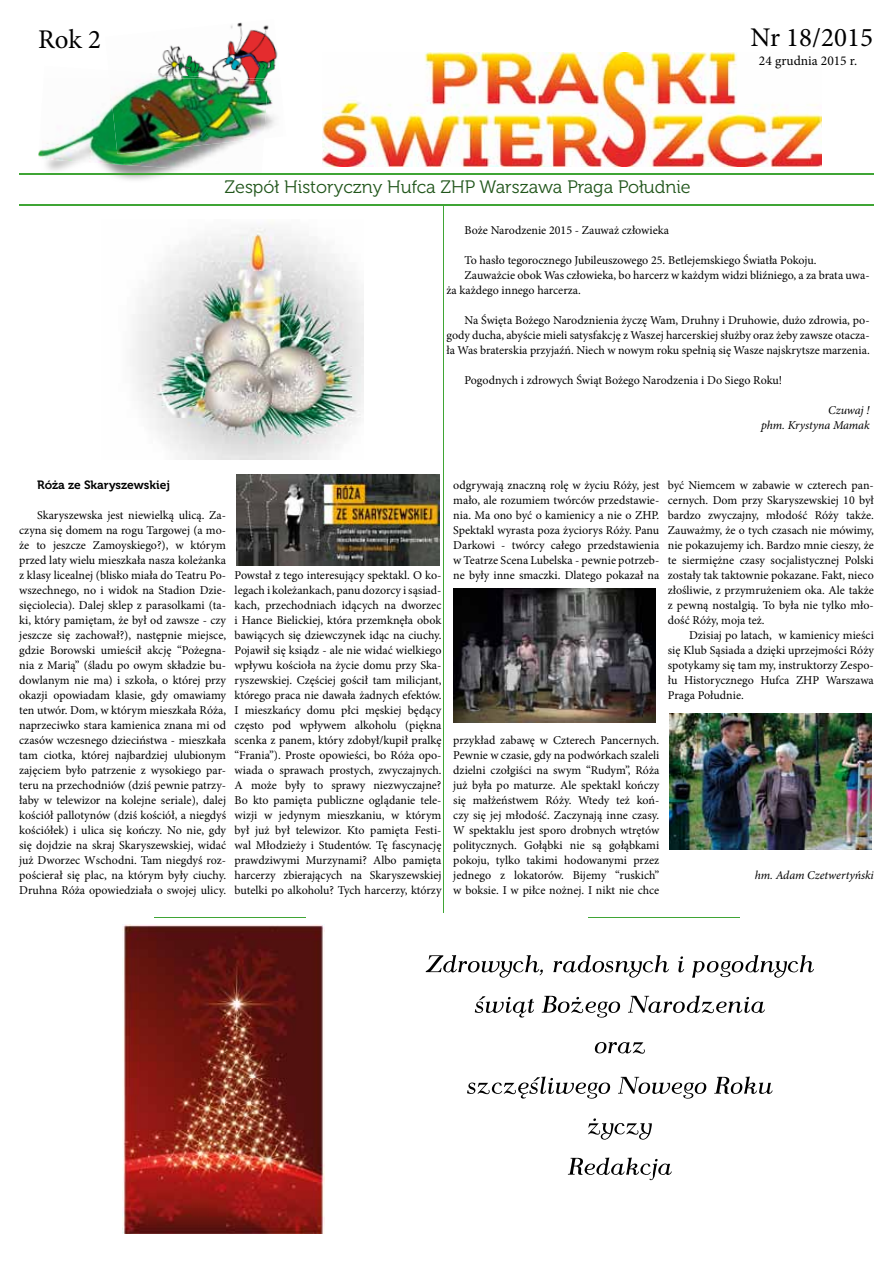
<style>
.page{position:relative;width:893px;height:1263px;background:#fff}
.page>*{position:absolute;margin:0;border:0;box-sizing:border-box;transform-origin:0 0}
.t1{font:27px "Minion Pro";color:#000}
.t2{font:18px "Museo 300";color:#21561b}
.t3{font:13.5px "Minion Pro";color:#000}
.t4{font:12px/15px "Minion Pro";color:#000;text-align:justify}
.t5{font:italic 12px/15px "Minion Pro";letter-spacing:-.005em;color:#000;text-align:right}
.t6{font:12px "Museo 700";color:#000}
</style>
<div class="page">
<img style="left:42px;top:102px;width:178px;height:71px">
<img style="left:105px;top:22px;width:173px;height:115px">
<img style="left:268px;top:78px;width:13px;height:59px">
<img style="left:109px;top:70px;width:114px;height:8px">
<img style="left:109px;top:78px;width:159px;height:76px">
<hr style="left:19px;top:173px;width:855px;height:2px;background:#3fa535">
<hr style="left:19px;top:205px;width:855px;height:1px;background:#3fa535">
<img style="left:322px;top:53px;width:499px;height:113px">
<hr style="left:444px;top:206px;width:1px;height:707px;background:#3fa535">
<hr style="left:588px;top:917px;width:151px;height:1px;background:#3fa535">
<hr style="left:155px;top:917px;width:151px;height:1px;background:#3fa535">
<img style="left:132px;top:224px;width:231px;height:235px">
<img style="left:453px;top:588px;width:202px;height:135px">
<img style="left:237px;top:474px;width:202px;height:91px">
<img style="left:670px;top:713px;width:202px;height:136px">
<img style="left:123px;top:924px;width:202px;height:309px">
<svg style="left:426px;top:955px;width:388px;height:23px"></svg>
<svg style="left:475px;top:995px;width:290px;height:22px"></svg>
<svg style="left:594px;top:1042px;width:51px;height:12px"></svg>
<svg style="left:467px;top:1076px;width:306px;height:22px"></svg>
<svg style="left:588px;top:1118px;width:64px;height:22px"></svg>
<svg style="left:568px;top:1157px;width:104px;height:23px"></svg>
<h1 class="t1" style="left:38px;top:21px;width:64px">Rok 2</h1>
<h1 class="t1" style="left:751px;top:19px;width:124px">Nr 18/2015</h1>
<p class="t3" style="left:759px;top:52px;width:100px">24 grudnia 2015 r.</p>
<h2 class="t2" style="left:225px;top:177px;width:467px">Zespół Historyczny Hufca ZHP Warszawa Praga Południe</h2>
<p class="t4" style="left:464px;top:223px;width:206px">Boże Narodzenie 2015 - Zauważ człowieka</p>
<p class="t4" style="left:464px;top:253px;width:353px">To hasło tegorocznego Jubileuszowego 25. Betlejemskiego Światła Pokoju.</p>
<p class="t4" style="left:464px;top:268px;width:407px">Zauważcie obok Was człowieka, bo harcerz w każdym widzi bliźniego, a za brata uwa-</p>
<p class="t4" style="left:446px;top:283px;width:136px">ża każdego innego harcerza.</p>
<p class="t4" style="left:446px;top:313px;width:425px;text-indent:18px">Na Święta Bożego Narodznienia życzę Wam, Druhny i Druhowie, dużo zdrowia, po&shy;gody ducha, abyście mieli satysfakcję z Waszej harcerskiej służby oraz żeby zawsze otacza&shy;ła Was braterskia przyjaźń. Niech w nowym roku spełnią się Wasze najskrytsze marzenia.</p>
<p class="t4" style="left:464px;top:373px;width:319px">Pogodnych i zdrowych Świąt Bożego Narodzenia i Do Siego Roku!</p>
<p class="t5" style="left:761px;top:403px;width:110px">Czuwaj !<br>phm. Krystyna Mamak</p>
<p class="t6" style="left:37px;top:478px;width:134px">Róża ze Skaryszewskiej</p>
<p class="t4" style="left:19px;top:508px;width:208px;text-indent:18px">Skaryszewska jest niewielką ulicą. Za&shy;czyna się domem na rogu Targowej (a mo&shy;że to jeszcze Zamoyskiego?), w którym przed laty wielu mieszkała nasza koleżanka z klasy licealnej (blisko miała do Teatru Po&shy;wszechnego, no i widok na Stadion Dzie&shy;sięciolecia). Dalej sklep z parasolkami (ta&shy;ki, który pamiętam, że był od zawsze - czy jeszcze się zachował?), następnie miejsce, gdzie Borowski umieścił akcję “Pożegna&shy;nia z Marią” (śladu po owym składzie bu&shy;dowlanym nie ma) i szkoła, o której przy okazji opowiadam klasie, gdy omawiamy ten utwór. Dom, w którym mieszkała Róża, naprzeciwko stara kamienica znana mi od czasów wczesnego dzieciństwa - mieszkała tam ciotka, której najbardziej ulubionym zajęciem było patrzenie z wysokiego par&shy;teru na przechodniów (dziś pewnie patrzy&shy;łaby w telewizor na kolejne seriale), dalej kościół pallotynów (dziś kościół, a niegdyś kościółek) i ulica się kończy. No nie, gdy się dojdzie na skraj Skaryszewskiej, widać już Dworzec Wschodni. Tam niegdyś roz&shy;pościerał się plac, na którym były ciuchy.<br>Druhna Róża opowiedziała o swojej ulicy.</p>
<p class="t4" style="left:235px;top:568px;width:208px">Powstał z tego interesujący spektakl. O ko&shy;legach i koleżankach, panu dozorcy i sąsiad&shy;kach, przechodniach idących na dworzec i Hance Bielickiej, która przemknęła obok bawiących się dziewczynek idąc na ciuchy.<br>Pojawił się ksiądz - ale nie widać wielkiego wpływu kościoła na życie domu przy Ska&shy;ryszewskiej. Częściej gościł tam milicjant, którego praca nie dawała żadnych efektów.<br>I mieszkańcy domu płci męskiej będący często pod wpływem alkoholu (piękna scenka z panem, który zdobył/kupił pralkę “Frania”). Proste opowieści, bo Róża opo&shy;wiada o sprawach prostych, zwyczajnych.<br>A może były to sprawy niezwyczajne?<br>Bo kto pamięta publiczne oglądanie tele&shy;wizji w jedynym mieszkaniu, w którym był już był telewizor. Kto pamięta Festi&shy;wal Młodzieży i Studentów. Tę fascynację prawdziwymi Murzynami? Albo pamięta harcerzy zbierających na Skaryszewskiej butelki po alkoholu? Tych harcerzy, którzy</p>
<p class="t4" style="left:453px;top:478px;width:208px">odgrywają znaczną rolę w życiu Róży, jest mało, ale rozumiem twórców przedstawie&shy;nia. Ma ono być o kamienicy a nie o ZHP.<br>Spektakl wyrasta poza życiorys Róży. Panu Darkowi - twórcy całego przedstawienia w Teatrze Scena Lubelska - pewnie potrzeb&shy;ne były inne smaczki. Dlatego pokazał na</p>
<p class="t4" style="left:668px;top:478px;width:208px">być Niemcem w zabawie w czterech pan&shy;cernych. Dom przy Skaryszewskiej 10 był bardzo zwyczajny, młodość Róży także.<br>Zauważmy, że o tych czasach nie mówimy, nie pokazujemy ich. Bardzo mnie cieszy, że te siermiężne czasy socjalistycznej Polski zostały tak taktownie pokazane. Fakt, nieco złośliwie, z przymrużeniem oka. Ale także z pewną nostalgią. To była nie tylko mło&shy;dość Róży, moja też.</p>
<p class="t4" style="left:668px;top:628px;width:208px;text-indent:21px">Dzisiaj po latach, w kamienicy mieści się Klub Sąsiada a dzięki uprzejmości Róży spotykamy się tam my, instruktorzy Zespo&shy;łu Historycznego Hufca ZHP Warszawa Praga Południe.</p>
<p class="t4" style="left:453px;top:733px;width:208px">przykład zabawę w Czterech Pancernych.<br>Pewnie w czasie, gdy na podwórkach szaleli dzielni czołgiści na swym “Rudym”, Róża już była po maturze. Ale spektakl kończy się małżeństwem Róży. Wtedy też koń&shy;czy się jej młodość. Zaczynają inne czasy.<br>W spektaklu jest sporo drobnych wtrętów politycznych. Gołąbki nie są gołąbkami pokoju, tylko takimi hodowanymi przez jednego z lokatorów. Bijemy “ruskich” w boksie. I w piłce nożnej. I nikt nie chce</p>
<p class="t5" style="left:755px;top:868px;width:121px">hm. Adam Czetwertyński</p>
</div>
